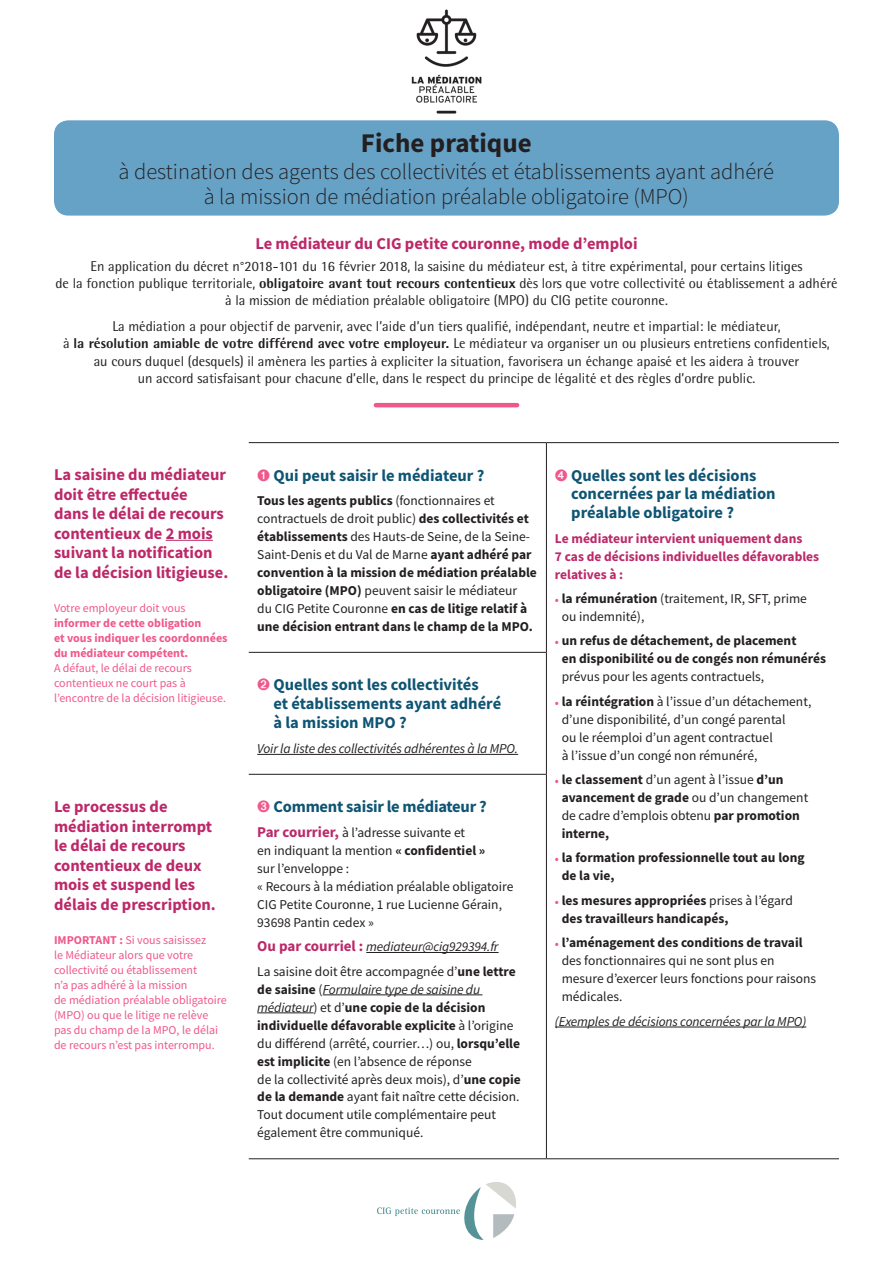
<style>
.page{position:relative;width:893px;height:1263px;background:#fff}
.page>*{position:absolute;margin:0;border:0;box-sizing:border-box;transform-origin:0 0}
.t1{font:700 27px "Source Sans Pro";color:#231f20}
.t2{font:300 22.5px/25.5px "Source Sans Pro";color:#231f20;text-align:center}
.t3{font:700 16.5px/19.5px "Source Sans Pro";color:#bc2869}
.t4{font:700 16.5px/18.8px "Source Sans Pro";color:#0e5473}
.t5{font:14.25px/17.2px "Rotis Semi Sans";color:#231f20;text-align:center}
.t6{font:13.5px/18px "Source Sans Pro";color:#231f20}
.t7{font:700 13.5px/18px "Source Sans Pro";color:#231f20}
.t8{font:700 13.5px/18px "Source Sans Pro";color:#bc2869}
.t9{font:italic 13.5px "Source Sans Pro";letter-spacing:-.01em;color:#231f20}
.t10{font:12px/15px "Source Sans Pro";color:#f0588d}
.t11{font:700 12px/15px "Source Sans Pro";color:#f0588d}
.s1{font-weight:800}
.s2{font-weight:700}
.s3{color:#f0588d}
.s4{font-weight:400}
.s5{font-weight:700;font-size:15px;color:#bc2869}
.s6{font-style:italic}
.s7{font-weight:400;color:#f0588d}
</style>
<div class="page">
<img style="left:411px;top:9px;width:71px;height:105px">
<div style="left:54px;top:120px;width:785px;height:96px;background:#66a1c6;border-radius:14px"></div>
<hr style="left:376px;top:403px;width:141px;height:4px;background:#f0588d">
<hr style="left:249px;top:442px;width:297px;height:1px;background:#231f20">
<hr style="left:546px;top:442px;width:293px;height:1px;background:#231f20">
<hr style="left:546px;top:443px;width:1px;height:209px;background:#231f20">
<hr style="left:249px;top:652px;width:298px;height:1px;background:#231f20">
<hr style="left:546px;top:653px;width:1px;height:121px;background:#231f20">
<hr style="left:249px;top:774px;width:298px;height:1px;background:#231f20">
<hr style="left:546px;top:775px;width:1px;height:383px;background:#231f20">
<hr style="left:249px;top:1158px;width:297px;height:1px;background:#231f20">
<hr style="left:546px;top:1158px;width:293px;height:1px;background:#231f20">
<hr style="left:555px;top:1027px;width:251px;height:1px;background:#231f20">
<hr style="left:257px;top:754px;width:261px;height:1px;background:#231f20">
<hr style="left:366px;top:952px;width:133px;height:1px;background:#231f20">
<hr style="left:323px;top:994px;width:159px;height:1px;background:#231f20">
<hr style="left:257px;top:1012px;width:56px;height:1px;background:#231f20">
<svg style="left:377px;top:1182px;width:139px;height:58px"></svg>
<hr style="left:166px;top:540px;width:47px;height:1px;background:#bc2869">
<h1 class="t1" style="left:361px;top:125px;width:172px">Fiche pratique</h1>
<h2 class="t2" style="left:119px;top:159px;width:657px">à destination des agents des collectivités et établissements ayant adhéré à la mission de médiation préalable obligatoire (MPO)</h2>
<p class="t3" style="left:255px;top:234px;width:384px">Le médiateur du CIG petite couronne, mode d’emploi</p>
<p class="t5" style="left:55px;top:257px;width:784px">En application du décret n°2018-101 du 16 février 2018, la saisine du médiateur est, à titre expérimental, pour certains litiges<br>de la fonction publique territoriale, <span class="s1">obligatoire avant tout recours contentieux</span> dès lors que votre collectivité ou établissement a adhéré à la mission de médiation préalable obligatoire (MPO) du CIG petite couronne.</p>
<p class="t5" style="left:63px;top:318px;width:768px">La médiation a pour objectif de parvenir, avec l’aide d’un tiers qualifié, indépendant, neutre et impartial: le médiateur,<br>à <span class="s1">la résolution amiable de votre différend avec votre employeur.</span> Le médiateur va organiser un ou plusieurs entretiens confidentiels, au cours duquel (desquels) il amènera les parties à expliciter la situation, favorisera un échange apaisé et les aidera à trouver<br>un accord satisfaisant pour chacune d’elle, dans le respect du principe de légalité et des règles d’ordre public.</p>
<p class="t3" style="left:54px;top:465px;width:176px">La saisine du médiateur doit être effectuée<br>dans le délai de recours contentieux de 2 mois suivant la notification de la décision litigieuse.</p>
<p class="t10" style="left:54px;top:601px;width:133px">Votre employeur doit vous</p>
<p class="t11" style="left:54px;top:615px;width:175px">informer de cette obligation<br>et vous indiquer les coordonnées du médiateur compétent.</p>
<p class="t10" style="left:54px;top:661px;width:174px">A défaut, le délai de recours contentieux ne court pas à l’encontre de la décision litigieuse.</p>
<p class="t3" style="left:54px;top:797px;width:163px">Le processus de médiation interrompt le délai de recours contentieux de deux mois et suspend les délais de prescription.</p>
<p class="t10" style="left:54px;top:933px;width:174px"><span class="s2">IMPORTANT :</span> Si vous saisissez<br>le Médiateur alors que votre collectivité ou établissement<br>n’a pas adhéré à la mission<br>de médiation préalable obligatoire (MPO) ou que le litige ne relève pas du champ de la MPO, le délai de recours n’est pas interrompu.</p>
<p class="t4" style="left:257px;top:466px;width:229px"><span class="s3">➊</span> Qui peut saisir le médiateur ?</p>
<p class="t7" style="left:257px;top:491px;width:281px">Tous les agents publics <span class="s4">(fonctionnaires et contractuels de droit public)</span> des collectivités et établissements <span class="s4">des Hauts-de Seine, de la Seine-Saint-Denis et du Val de Marne</span> ayant adhéré par convention à la mission de médiation préalable obligatoire (MPO) <span class="s4">peuvent saisir le médiateur<br>du CIG Petite Couronne</span> en cas de litige relatif à une décision entrant dans le champ de la MPO.</p>
<p class="t4" style="left:274px;top:675px;width:229px;text-indent:-16px"><span class="s3">➋</span> Quelles sont les collectivités<br>et établissements ayant adhéré à la mission MPO ?</p>
<p class="t9" style="left:257px;top:740px;width:262px">Voir la liste des collectivités adhérentes à la MPO.</p>
<p class="t4" style="left:257px;top:797px;width:231px"><span class="s3">➌</span> Comment saisir le médiateur ?</p>
<p class="t6" style="left:257px;top:823px;width:258px"><span class="s5">Par courrier,</span> à l’adresse suivante et<br>en indiquant la mention <span class="s2">« confidentiel »<br></span>sur l’enveloppe :<br>« Recours à la médiation préalable obligatoire CIG Petite Couronne, 1 rue Lucienne Gérain, 93698 Pantin cedex »</p>
<p class="t6" style="left:257px;top:934px;width:260px;line-height:24.5px"><span class="s5">Ou par courriel :</span> <span class="s6">mediateur@cig929394.fr<br></span>La saisine doit être accompagnée d’<span class="s2">une lettre</span></p>
<p class="t6" style="left:257px;top:980px;width:265px"><span class="s2">de saisine</span> (<span class="s6">Formulaire type de saisine du médiateur</span>) et d’<span class="s2">une copie de la décision individuelle défavorable explicite</span> à l’origine du différend (arrêté, courrier…) ou, <span class="s2">lorsqu’elle est implicite</span> (en l’absence de réponse<br>de la collectivité après deux mois), d’<span class="s2">une copie de la demande</span> ayant fait naître cette décision.<br>Tout document utile complémentaire peut également être communiqué.</p>
<p class="t4" style="left:571px;top:466px;width:206px;text-indent:-16px"><span class="s3">➍</span> Quelles sont les décisions concernées par la médiation préalable obligatoire ?</p>
<p class="t8" style="left:555px;top:529px;width:266px">Le médiateur intervient uniquement dans<br>7 cas de décisions individuelles défavorables relatives à :</p>
<p class="t6" style="left:562px;top:589px;width:247px;text-indent:-7px"><span class="s3">•</span> <span class="s2">la rémunération</span> (traitement, IR, SFT, prime ou indemnité),</p>
<p class="t7" style="left:562px;top:632px;width:266px;text-indent:-7px"><span class="s7">•</span> un refus de détachement, de placement<br>en disponibilité ou de congés non rémunérés</p>
<p class="t6" style="left:562px;top:668px;width:204px">prévus pour les agents contractuels,</p>
<p class="t6" style="left:562px;top:692px;width:251px;text-indent:-7px"><span class="s3">•</span> <span class="s2">la réintégration</span> à l’issue d’un détachement, d’une disponibilité, d’un congé parental<br>ou le réemploi d’un agent contractuel<br>à l’issue d’un congé non rémunéré,</p>
<p class="t6" style="left:562px;top:770px;width:248px;text-indent:-7px"><span class="s3">•</span> <span class="s2">le classement</span> d’un agent à l’issue <span class="s2">d’un avancement de grade</span> ou d’un changement de cadre d’emplois obtenu <span class="s2">par promotion interne,</span></p>
<p class="t7" style="left:562px;top:849px;width:244px;text-indent:-7px"><span class="s7">•</span> la formation professionnelle tout au long de la vie,</p>
<p class="t7" style="left:562px;top:891px;width:233px;text-indent:-7px"><span class="s7">•</span> les mesures appropriées <span class="s4">prises à l’égard </span>des travailleurs handicapés,</p>
<p class="t6" style="left:562px;top:933px;width:256px;text-indent:-7px"><span class="s3">•</span> <span class="s2">l’aménagement des conditions de travail </span>des fonctionnaires qui ne sont plus en mesure d’exercer leurs fonctions pour raisons médicales.</p>
<p class="t9" style="left:555px;top:1012px;width:253px">(Exemples de décisions concernées par la MPO)</p>
</div>
